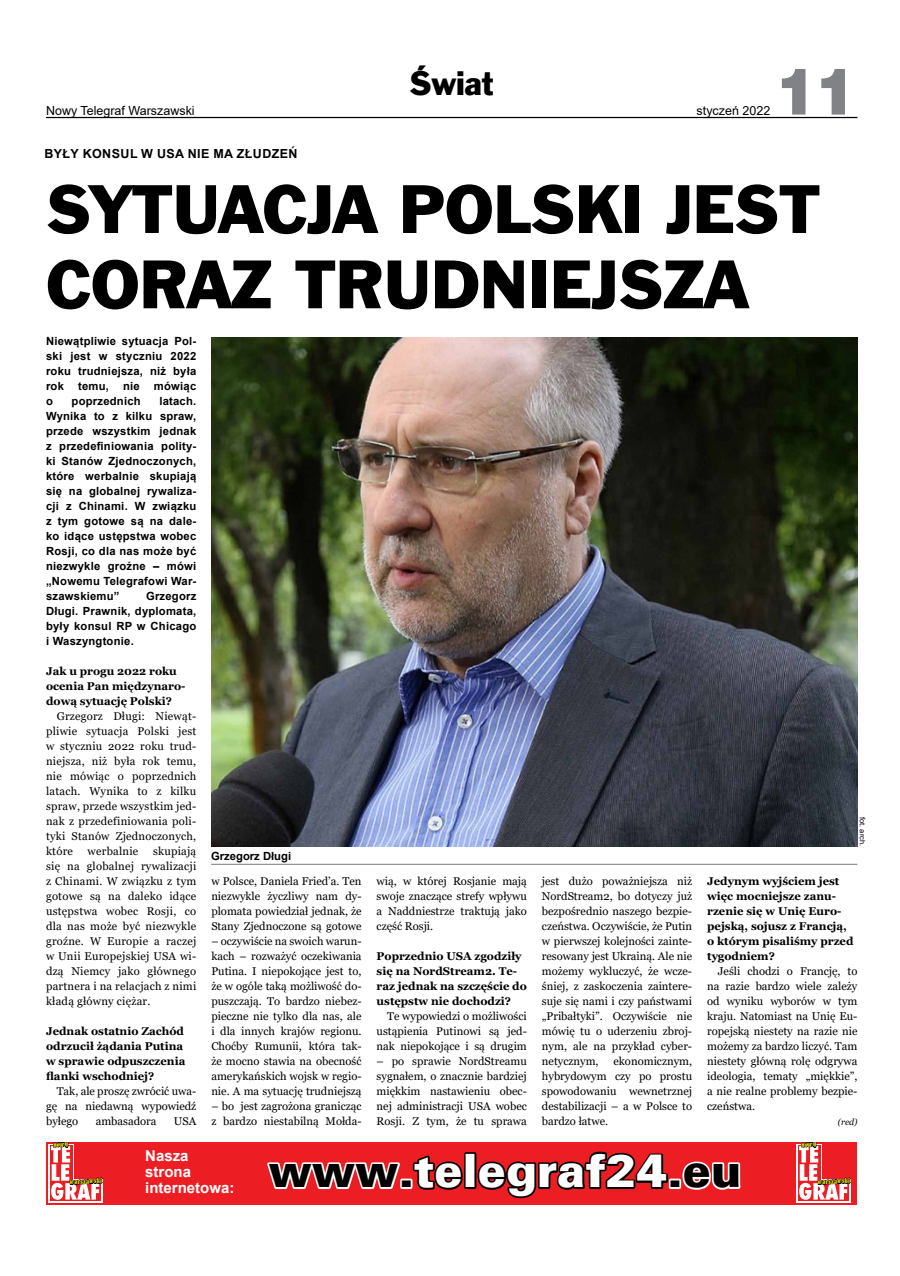
<style>
.page{position:relative;width:900px;height:1276px;background:#fff}
.page>*{position:absolute;margin:0;border:0;box-sizing:border-box;transform-origin:0 0}
.t1{font:65px "Swis 721 Blk EU";color:#808285}
.t2{font:62.75px/75.2px "Frank Goth EU";color:#000}
.t3{font:46.12px "USA Black";color:#fff}
.t4{font:31px "Frank Goth EU";color:#000}
.t5{font:700 15px/16px "Arial";color:#fff}
.t6{font:12.5px "Arial";color:#000}
.t7{font:700 12.5px "Arial";letter-spacing:.035em;color:#000}
.t8{font:11.25px/15px "Georgia";color:#000;text-align:justify}
.t9{font:700 11.25px/15px "Arial";letter-spacing:.02em;color:#000;text-align:justify}
.t10{font:700 11.25px/15px "Georgia";color:#000}
.t11{font:11.25px "Georgia";letter-spacing:.02em;color:#000}
.t12{font:italic 8.75px "Georgia";color:#000}
.t13{font:7.5px "Arial";color:#000}
.t14{font:7.12px "Allegro BT";color:#fff200}
.t15{font:7px "Allegro BT";color:#fff200}
.s1{color:#000}
</style>
<div class="page">
<hr style="left:46px;top:117px;width:811px;height:1px;background:#000">
<div style="left:46px;top:1142px;width:810px;height:63px;background:#ed1d24"></div>
<svg style="left:267px;top:1162px;width:136px;height:28px"></svg>
<div style="left:400px;top:1178px;width:12px;height:11px;border:4px solid #fff"></div>
<svg style="left:411px;top:1155px;width:52px;height:35px"></svg>
<div style="left:464px;top:1152px;width:12px;height:37px;border:4px solid #000"></div>
<svg style="left:476px;top:1151px;width:193px;height:48px"></svg>
<div style="left:669px;top:1178px;width:12px;height:11px;border:4px solid #fff"></div>
<svg style="left:680px;top:1161px;width:61px;height:29px"></svg>
<div style="left:48px;top:1143px;width:26px;height:59px;background:#fff"></div>
<div style="left:50px;top:1145px;width:22px;height:55px;background:#ed1d24"></div>
<svg style="left:51px;top:1142px;width:52px;height:61px"></svg>
<div style="left:797px;top:1143px;width:25px;height:59px;background:#fff"></div>
<div style="left:797px;top:1179px;width:54px;height:23px;background:#ed1d24"></div>
<div style="left:798px;top:1145px;width:22px;height:55px;background:#ed1d24"></div>
<svg style="left:799px;top:1142px;width:52px;height:61px"></svg>
<img style="left:211px;top:337px;width:646px;height:509px">
<hr style="left:211px;top:863px;width:646px;height:2px;background:#939598">
<p class="t6" style="left:46px;top:102px;width:150px">Nowy Telegraf Warszawski</p>
<h3 class="t4" style="left:410px;top:64px;width:86px">ŚWIAT</h3>
<p class="t6" style="left:697px;top:102px;width:75px">styczeń 2022</p>
<h1 class="t1" style="left:775px;top:50px;width:84px">11</h1>
<p class="t7" style="left:44px;top:144px;width:118px">Były konsul w USA</p>
<p class="t7" style="left:188px;top:144px;width:111px">nie ma złudzeń</p>
<h2 class="t2" style="left:46px;top:177px;width:775px">SYTUACJA POLSKI JEST<br>CORAZ TRUDNIEJSZA</h2>
<p class="t9" style="left:46px;top:334px;width:152px">Niewątpliwie sytuacja Pol&shy;ski jest w styczniu 2022 roku trudniejsza, niż była rok</p>
<p class="t9" style="left:78px;top:379px;width:32px">temu,</p>
<p class="t9" style="left:123px;top:379px;width:18px">nie</p>
<p class="t9" style="left:154px;top:379px;width:44px">mówiąc</p>
<p class="t9" style="left:46px;top:394px;width:152px;text-indent:113px">latach.<br>Wynika to z kilku spraw, przede wszystkim jednak z przedefiniowania polity&shy;ki Stanów Zjednoczonych, które werbalnie skupiają się na globalnej rywaliza&shy;cji z Chinami. W związku z tym gotowe są na dale&shy;ko idące ustępstwa wobec Rosji, co dla nas może być niezwykle groźne – mówi „Nowemu Telegrafowi War&shy;szawskiemu”</p>
<p class="t9" style="left:46px;top:394px;width:8px">o</p>
<p class="t9" style="left:72px;top:394px;width:71px">poprzednich</p>
<p class="t9" style="left:46px;top:589px;width:152px;text-indent:100px">Grzegorz Długi. Prawnik, dyplomata, były konsul RP w C hicago i Waszyngtonie.</p>
<p class="t10" style="left:46px;top:664px;width:141px">Jak u progu 2022 roku ocenia Pan międzynaro&shy;dową sytuację Polski?</p>
<p class="t8" style="left:46px;top:709px;width:152px;text-indent:11px">Grzegorz Długi: Niewąt&shy;pliwie sytuacja Polski jest w styczniu 2022 roku trud&shy;niejsza, niż była rok temu, nie mówiąc o poprzednich latach. Wynika to z kilku spraw, przede wszystkim jed&shy;nak z przedefiniowania poli&shy;tyki Stanów Zjednoczonych, które</p>
<p class="t8" style="left:46px;top:844px;width:152px;text-indent:107px">skupiają się na globalnej rywalizacji z Chinami. W związku z tym gotowe są na daleko idące ustępstwa wobec Rosji, co dla nas może być niezwykle groźne. W Europie a raczej w Unii Europejskiej USA wi&shy;dzą Niemcy jako głównego partnera i na relacjach z nimi kładą główny ciężar.</p>
<p class="t10" style="left:46px;top:1023px;width:141px">Jednak ostatnio Zachód odrzucił żądania Putina w sprawie odpuszczenia flanki wschodniej?</p>
<p class="t8" style="left:46px;top:1084px;width:152px;text-indent:11px">Tak, ale proszę zwrócić uwa&shy;gę na niedawną wypowiedź byłego</p>
<p class="t11" style="left:88px;top:844px;width:52px">werbalnie</p>
<p class="t8" style="left:96px;top:1114px;width:62px">ambasadora</p>
<p class="t8" style="left:174px;top:1114px;width:24px">USA</p>
<p class="t14" style="left:53px;top:1140px;width:17px;rotate:-2deg">nowy</p>
<p class="t9" style="left:211px;top:849px;width:82px">Grzegorz Długi</p>
<p class="t8" style="left:211px;top:874px;width:152px">w Polsce, Daniela Fried’a. Ten niezwykle życzliwy nam dy&shy;plomata powiedział jednak, że Stany Zjednoczone są gotowe</p>
<p class="t8" style="left:211px;top:934px;width:152px">– oczywiście na swoich warun&shy;kach – rozważyć oczekiwania Putina. I niepokojące jest to, że w ogóle taką możliwość do&shy;puszczają. To bardzo niebez&shy;pieczne nie tylko dla nas, ale i dla innych krajów regionu.<br>Choćby Rumunii, która tak&shy;że mocno stawia na obecność amerykańskich wojsk w regio&shy;nie. A ma sytuację trudniejszą</p>
<p class="t8" style="left:211px;top:1099px;width:152px">– bo jest zagrożona granicząc z bardzo niestabilną Mołda-</p>
<p class="t8" style="left:377px;top:874px;width:152px">wią, w której Rosjanie mają swoje znaczące strefy wpływu a Naddniestrze traktują jako część Rosji.</p>
<p class="t10" style="left:377px;top:948px;width:152px">Poprzednio USA zgodziły się na NordStream2. Te&shy;raz jednak na szczęście do ustępstw nie dochodzi?</p>
<p class="t8" style="left:377px;top:1009px;width:152px;text-indent:11px">Te wypowiedzi o możliwości ustąpienia Putinowi są jed&shy;nak niepokojące i są drugim</p>
<p class="t8" style="left:377px;top:1054px;width:152px">– po sprawie NordStreamu sygnałem, o znacznie bardziej miękkim nastawieniu obec&shy;nej administracji USA wobec Rosji. Z tym, że tu sprawa</p>
<p class="t8" style="left:542px;top:874px;width:152px">jest dużo poważniejsza niż NordStream2, bo dotyczy już bezpośrednio naszego bezpie&shy;czeństwa. Oczywiście, że Putin w pierwszej kolejności zainte&shy;resowany jest Ukrainą. Ale nie możemy wykluczyć, że wcze&shy;śniej, z zaskoczenia zaintere&shy;suje się nami i czy państwami „Pribałtyki”. Oczywiście nie mówię tu o uderzeniu zbroj&shy;nym, ale na przykład cyber&shy;netycznym,</p>
<p class="t8" style="left:542px;top:1054px;width:152px;text-indent:72px">ekonomicznym, hybrydowym czy po prostu spowodowaniu wewnetrznej destabilizacji – a w Polsce to bardzo łatwe.</p>
<p class="t13" style="left:868px;top:817px;width:31px;rotate:90deg">fot. arch.</p>
<p class="t10" style="left:707px;top:873px;width:148px">Jedynym wyjściem jest więc mocniejsze zanu&shy;rzenie się w Unię Euro&shy;pejską, sojusz z Francją, o którym pisaliśmy przed tygodniem?</p>
<p class="t8" style="left:707px;top:964px;width:152px;text-indent:11px">Jeśli chodzi o Francję, to na razie bardzo wiele zależy od wyniku wyborów w tym kraju. Natomiast na Unię Eu&shy;ropejską niestety na razie nie możemy za bardzo liczyć. Tam niestety główną rolę odgrywa ideologia, tematy „miękkie”, a nie realne problemy bezpie&shy;czeństwa.</p>
<p class="t12" style="left:838px;top:1116px;width:21px">(red)</p>
<p class="t14" style="left:801px;top:1140px;width:17px;rotate:-2deg">nowy</p>
<p class="t15" style="left:70px;top:1177px;width:34px;rotate:-2deg">warszawski</p>
<h3 class="t5" style="left:145px;top:1147px;width:91px">Nasza strona internetowa:</h3>
<h3 class="t3" style="left:268px;top:1143px;width:475px"><span class="s1">www.</span>telegraf24<span class="s1">.eu</span></h3>
<p class="t15" style="left:818px;top:1177px;width:34px;rotate:-2deg">warszawski</p>
</div>
